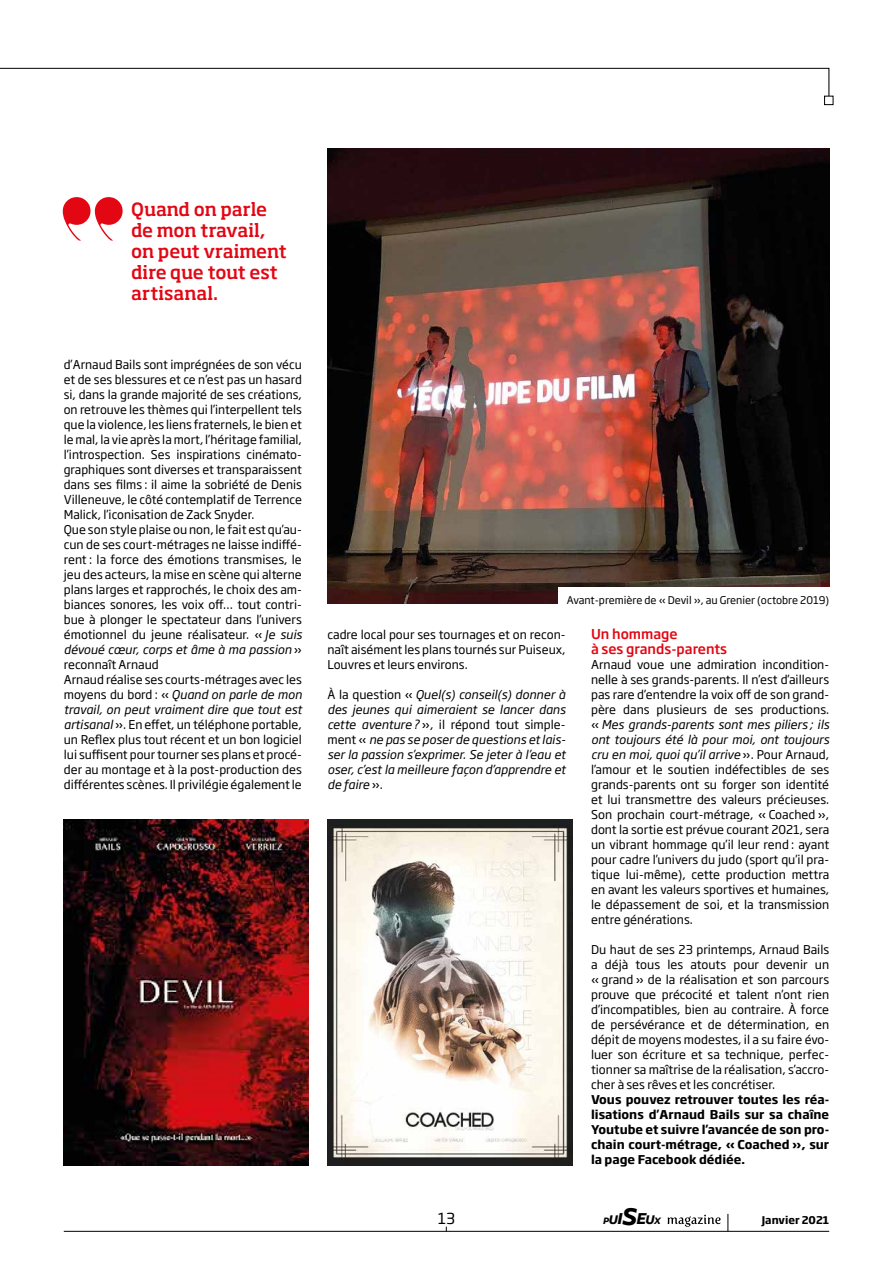
<style>
.page{position:relative;width:893px;height:1263px;background:#fff}
.page>*{position:absolute;margin:0;border:0;box-sizing:border-box;transform-origin:0 0}
.t1{font:500 18px/21px "Soho Std";letter-spacing:-.005em;color:#e30613}
.t2{font:15px "Soho Gothic Pro";color:#000}
.t3{font:500 13.5px/15px "Soho Gothic Pro";color:#e30613}
.t4{font:12px/15px "Soho Gothic Pro";color:#000;text-align:justify}
.t5{font:italic 12px/15px "Soho Gothic Pro";color:#000;text-align:justify}
.t6{font:700 12px/15px "Soho Gothic Pro";color:#000;text-align:justify}
.t7{font:10.5px "Soho Gothic Pro";color:#000}
.t8{font:700 10.5px "Soho Gothic Pro";color:#000}
.t9{font:italic 700 10.2px "Freight Sans Pro";color:#000}
.s1{font-style:italic}
.s2{font-style:normal}
.s3{font-size:13.8px}
.s4{font-size:17.4px}
.s5{font-size:26.85px}
</style>
<div class="page">
<hr style="left:64px;top:1231px;width:765px;height:1px;background:#000">
<svg style="left:728px;top:1214px;width:1px;height:17px"></svg>
<svg style="left:668px;top:1215px;width:53px;height:12px"></svg>
<svg style="left:0;top:68px;width:829px;height:38px"></svg>
<div style="left:825px;top:96px;width:8px;height:9px;background:#fff"></div>
<div style="left:824px;top:96px;width:9px;height:9px;border:1px solid #000"></div>
<img style="left:327px;top:149px;width:502px;height:455px">
<svg style="left:63px;top:197px;width:60px;height:43px"></svg>
<div style="left:558px;top:587px;width:280px;height:25px;background:#fff"></div>
<img style="left:327px;top:819px;width:245px;height:346px">
<img style="left:64px;top:819px;width:245px;height:346px">
<h1 class="t1" style="left:131px;top:198px;width:157px">Quand on parle de mon travail, on peut vraiment dire que tout est artisanal.</h1>
<p class="t4" style="left:64px;top:356px;width:240px;text-align:left">d’Arnaud Bails sont imprégnées de son vécu et de ses blessures et ce n’est pas un hasard si, dans la grande majorité de ses créations, on retrouve les thèmes qui l’interpellent tels que la violence, les liens fraternels, le bien et le mal, la vie après la mort, l’héritage familial, l’introspection. Ses inspirations cinémato&shy;graphiques sont diverses et transparaissent dans ses films : il aime la sobriété de Denis Villeneuve, le côté contemplatif de Terrence Malick, l’iconisation de Zack Snyder.<br>Que son style plaise ou non, le fait est qu’au&shy;cun de ses court-métrages ne laisse indiffé&shy;rent : la force des émotions transmises, le jeu des acteurs, la mise en scène qui alterne plans larges et rapprochés, le choix des am&shy;biances sonores, les voix off… tout contri&shy;bue à plonger le spectateur dans l’univers émotionnel du jeune réalisateur. « <span class="s1">Je suis dévoué cœur, corps et âme à ma passion</span> » reconnaît Arnaud<br>Arnaud réalise ses courts-métrages avec les moyens du bord : « <span class="s1">Quand on parle de mon travail, on peut vraiment dire que tout est artisanal</span> ». En effet, un téléphone portable, un Reflex plus tout récent et un bon logiciel lui suffisent pour tourner ses plans et procé&shy;der au montage et à la post-production des différentes scènes. Il privilégie également le</p>
<p class="t7" style="left:567px;top:592px;width:264px">Avant-première de « Devil », au Grenier (octobre 2019)</p>
<p class="t4" style="left:327px;top:626px;width:240px">cadre local pour ses tournages et on recon&shy;naît aisément les plans tournés sur Puiseux, Louvres et leurs environs.</p>
<p class="t5" style="left:327px;top:686px;width:240px"><span class="s2">À la question «</span> Quel(s) conseil(s) donner à des jeunes qui aimeraient se lancer dans cette aventure ? <span class="s2">», il répond tout simple&shy;ment «</span> ne pas se poser de questions et lais&shy;ser la passion s’exprimer. Se jeter à l’eau et oser, c’est la meilleure façon d’apprendre et de faire <span class="s2">».</span></p>
<p class="t3" style="left:591px;top:626px;width:138px">Un hommage<br>à ses grands-parents</p>
<p class="t4" style="left:591px;top:656px;width:240px">Arnaud voue une admiration incondition&shy;nelle à ses grands-parents. Il n’est d’ailleurs pas rare d’entendre la voix off de son grand&shy;père dans plusieurs de ses productions. « <span class="s1">Mes grands-parents sont mes piliers ; ils ont toujours été là pour moi, ont toujours cru en moi, quoi qu’il arrive</span> ». Pour Arnaud, l’amour et le soutien indéfectibles de ses grands-parents ont su forger son identité et lui transmettre des valeurs précieuses.<br>Son prochain court-métrage, « Coached », dont la sortie est prévue courant 2021, sera un vibrant hommage qu’il leur rend : ayant pour cadre l’univers du judo (sport qu’il pra&shy;tique lui-même), cette production mettra en avant les valeurs sportives et humaines, le dépassement de soi, et la transmission entre générations.</p>
<p class="t4" style="left:591px;top:941px;width:240px">Du haut de ses 23 printemps, Arnaud Bails a déjà tous les atouts pour devenir un « grand » de la réalisation et son parcours prouve que précocité et talent n’ont rien d’incompatibles, bien au contraire. À force de persévérance et de détermination, en dépit de moyens modestes, il a su faire évo&shy;luer son écriture et sa technique, perfec&shy;tionner sa maîtrise de la réalisation, s’accro&shy;cher à ses rêves et les concrétiser.</p>
<p class="t6" style="left:591px;top:1091px;width:240px">Vous pouvez retrouver toutes les réa&shy;lisations d’Arnaud Bails sur sa chaîne Youtube et suivre l’avancée de son pro&shy;chain court-métrage, « Coached », sur la page Facebook dédiée.</p>
<p class="t2" style="left:438px;top:1207px;width:19px">13</p>
<p class="t9" style="left:603px;top:1214px;width:59px">P<span class="s3">U</span><span class="s4">I</span><span class="s5">S</span><span class="s4">E</span><span class="s3">U</span>X</p>
<p class="t8" style="left:762px;top:1212px;width:69px">Janvier 2021</p>
</div>
